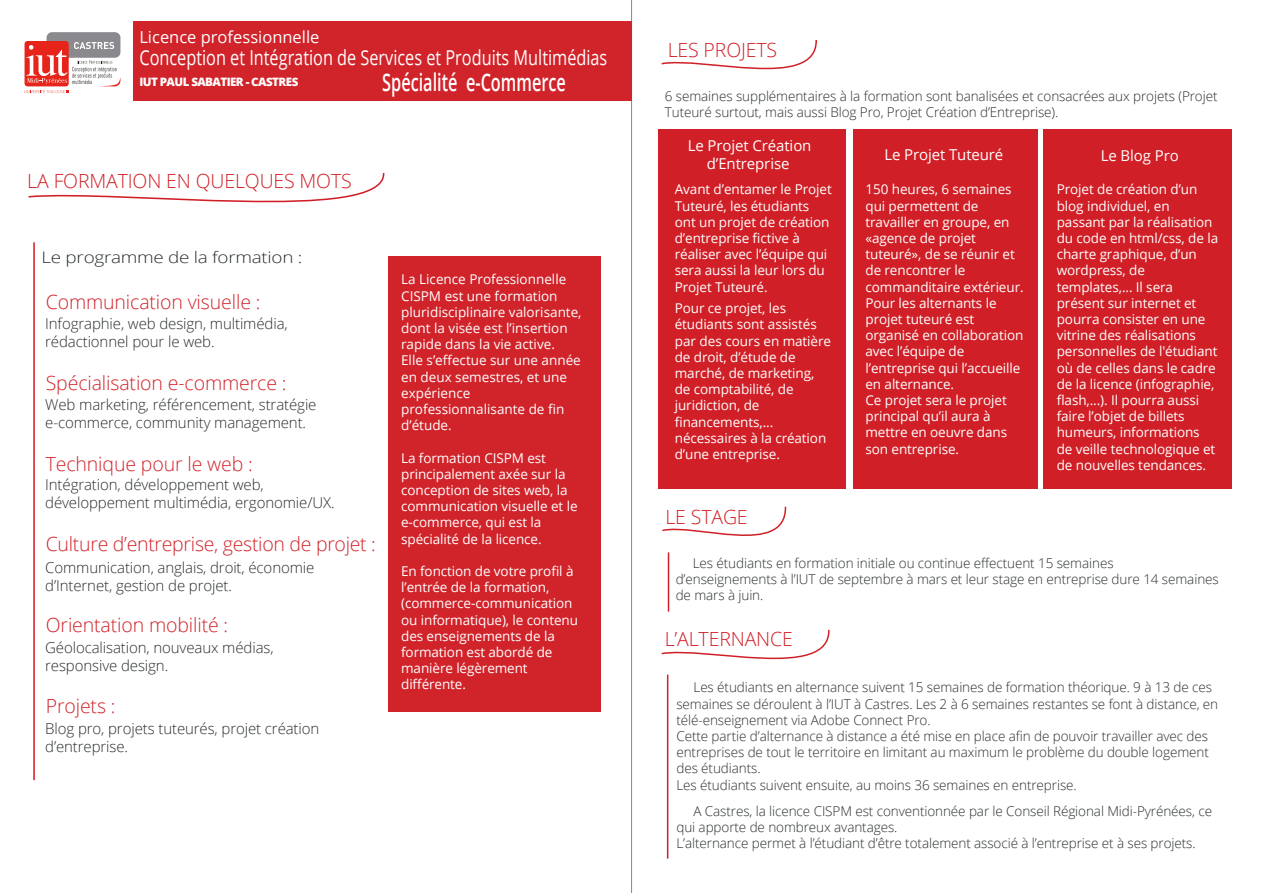
<style>
.page{position:relative;width:1263px;height:893px;background:#fff}
.page>*{position:absolute;margin:0;border:0;box-sizing:border-box;transform-origin:0 0}
.t1{font:600 24.3px "Open Sans";color:#fff;scale:.67 1}
.t2{font:20.55px "Open Sans";color:#fff;scale:.79 1}
.t3{font:300 19.5px "Open Sans";letter-spacing:-.005em;color:#d1232a}
.t4{font:300 19.5px "Open Sans";letter-spacing:-.005em;color:#d01f26}
.t5{font:16.5px "Open Sans";color:#fff}
.t6{font:300 15.9px "Open Sans";letter-spacing:-.015em;color:#292d2f;scale:1.19 1}
.t7{font:300 15px/18px "Open Sans";letter-spacing:-.005em;color:#292d2f}
.t8{font:15px/18px "Open Sans";letter-spacing:-.005em;color:#fff;text-align:center}
.t9{font:13.5px/16.2px "Open Sans";letter-spacing:-.005em;color:#fff}
.t10{font:300 13.5px/16.2px "Open Sans";letter-spacing:-.005em;color:#292d2f}
.t11{font:800 11.55px "Open Sans";letter-spacing:-.05em;color:#fff}
</style>
<div class="page">
<hr style="left:631px;top:0;width:1px;height:893px;background:#8a8a8e">
<div style="left:133px;top:21px;width:498px;height:80px;background:#d1232a"></div>
<div style="left:47px;top:32px;width:73px;height:26px;background:#8a8a8e;border-radius:6px"></div>
<div style="left:25px;top:41px;width:44px;height:45px;background:#e72419;border-radius:3px"></div>
<svg style="left:25px;top:42px;width:96px;height:51px"></svg>
<svg style="left:28px;top:173px;width:357px;height:30px"></svg>
<hr style="left:33px;top:242px;width:2px;height:538px;background:#d1232a">
<svg style="left:662px;top:506px;width:125px;height:52px"></svg>
<hr style="left:668px;top:552px;width:1px;height:60px;background:#d01f26">
<svg style="left:661px;top:629px;width:169px;height:52px"></svg>
<hr style="left:667px;top:675px;width:1px;height:184px;background:#d01f26">
<svg style="left:661px;top:40px;width:156px;height:30px"></svg>
<div style="left:1043px;top:130px;width:189px;height:359px;background:#d01f26"></div>
<div style="left:852px;top:130px;width:185px;height:359px;background:#d01f26"></div>
<div style="left:658px;top:130px;width:188px;height:359px;background:#d01f26"></div>
<div style="left:388px;top:256px;width:212px;height:455px;background:#d1232a"></div>
<p class="t5" style="left:139px;top:25px;width:182px">Licence professionnelle</p>
<p class="t11" style="left:139px;top:73px;width:160px">IUT PAUL SABATIER - CASTRES</p>
<h1 class="t1" style="left:382px;top:66px;width:276px">Spécialité e-Commerce</h1>
<h2 class="t2" style="left:139px;top:44px;width:594px">Conception et Intégration de Services et Produits Multimédias</h2>
<h3 class="t4" style="left:27px;top:167px;width:326px">LA FORMATION EN QUELQUES MOTS</h3>
<p class="t6" style="left:42px;top:246px;width:221px">Le programme de la formation :</p>
<h3 class="t3" style="left:46px;top:289px;width:216px">Communication visuelle :</h3>
<p class="t7" style="left:45px;top:314px;width:244px">Infographie, web design, multimédia, rédactionnel pour le web.</p>
<h3 class="t3" style="left:46px;top:369px;width:242px">Spécialisation e-commerce :</h3>
<p class="t7" style="left:45px;top:395px;width:273px">Web marketing, référencement, stratégie e-commerce, community management.</p>
<h3 class="t3" style="left:46px;top:451px;width:208px">Technique pour le web :</h3>
<p class="t7" style="left:45px;top:475px;width:291px">Intégration, développement web, développement multimédia, ergonomie/UX.</p>
<h3 class="t3" style="left:46px;top:530px;width:332px">Culture d’entreprise, gestion de projet :</h3>
<p class="t7" style="left:45px;top:558px;width:271px">Communication, anglais, droit, économie d’Internet, gestion de projet.</p>
<h3 class="t3" style="left:46px;top:612px;width:184px">Orientation mobilité :</h3>
<p class="t7" style="left:45px;top:638px;width:230px">Géolocalisation, nouveaux médias, responsive design.</p>
<h3 class="t3" style="left:46px;top:692px;width:71px">Projets :</h3>
<p class="t7" style="left:45px;top:719px;width:276px">Blog pro, projets tuteurés, projet création d’entreprise.</p>
<p class="t9" style="left:401px;top:271px;width:182px">La Licence Professionnelle<br>CISPM est une formation pluridisciplinaire valorisante, dont la visée est l’insertion rapide dans la vie active.<br>Elle s’effectue sur une année en deux semestres, et une expérience professionnalisante de fin d’étude.</p>
<p class="t9" style="left:401px;top:449px;width:178px">La formation CISPM est principalement axée sur la conception de sites web, la communication visuelle et le e-commerce, qui est la spécialité de la licence.</p>
<p class="t9" style="left:401px;top:563px;width:178px">En fonction de votre profil à l’entrée de la formation, (commerce-communication ou informatique), le contenu des enseignements de la formation est abordé de manière légèrement différente.</p>
<h3 class="t4" style="left:668px;top:37px;width:111px">LES PROJETS</h3>
<p class="t10" style="left:665px;top:88px;width:554px">6 semaines supplémentaires à la formation sont banalisées et consacrées aux projets (Projet<br>Tuteuré surtout, mais aussi Blog Pro, Projet Création d’Entreprise).</p>
<p class="t8" style="left:1101px;top:146px;width:79px">Le Blog Pro</p>
<p class="t9" style="left:1057px;top:181px;width:163px">Projet de création d’un blog individuel, en passant par la réalisation du code en html/css, de la charte graphique, d’un wordpress, de templates,... Il sera présent sur internet et pourra consister en une vitrine des réalisations personnelles de l'étudiant où de celles dans le cadre de la licence (infographie, flash,...). Il pourra aussi faire l’objet de billets humeurs, informations de veille technologique et de nouvelles tendances.</p>
<p class="t8" style="left:688px;top:136px;width:125px">Le Projet Création d’Entreprise</p>
<p class="t9" style="left:675px;top:181px;width:159px">Avant d’entamer le Projet<br>Tuteuré, les étudiants ont un projet de création d’entreprise fictive à réaliser avec l’équipe qui sera aussi la leur lors du<br>Projet Tuteuré.</p>
<p class="t9" style="left:675px;top:300px;width:158px">Pour ce projet, les étudiants sont assistés par des cours en matière de droit, d’étude de marché, de marketing, de comptabilité, de juridiction, de financements,... nécessaires à la création d’une entreprise.</p>
<p class="t8" style="left:884px;top:145px;width:120px">Le Projet Tuteuré</p>
<p class="t9" style="left:865px;top:181px;width:160px">150 heures, 6 semaines qui permettent de travailler en groupe, en «agence de projet tuteuré», de se réunir et de rencontrer le commanditaire extérieur.<br>Pour les alternants le projet tuteuré est organisé en collaboration avec l’équipe de l’entreprise qui l’accueille en alternance.<br>Ce projet sera le projet principal qu’il aura à mettre en oeuvre dans son entreprise.</p>
<h3 class="t4" style="left:665px;top:504px;width:84px">LE STAGE</h3>
<p class="t10" style="left:676px;top:554px;width:545px;text-indent:17px">Les étudiants en formation initiale ou continue effectuent 15 semaines<br>d’enseignements à l’IUT de septembre à mars et leur stage en entreprise dure 14 semaines de mars à juin.</p>
<h3 class="t4" style="left:665px;top:626px;width:130px">L’ALTERNANCE</h3>
<p class="t10" style="left:676px;top:679px;width:543px;text-indent:17px">Les étudiants en alternance suivent 15 semaines de formation théorique. 9 à 13 de ces semaines se déroulent à l’IUT à Castres. Les 2 à 6 semaines restantes se font à distance, en télé-enseignement via Adobe Connect Pro.<br>Cette partie d’alternance à distance a été mise en place afin de pouvoir travailler avec des entreprises de tout le territoire en limitant au maximum le problème du double logement des étudiants.<br>Les étudiants suivent ensuite, au moins 36 semaines en entreprise.</p>
<p class="t10" style="left:676px;top:802px;width:537px;text-indent:17px">A Castres, la licence CISPM est conventionnée par le Conseil Régional Midi-Pyrénées, ce qui apporte de nombreux avantages.<br>L’alternance permet à l’étudiant d’être totalement associé à l’entreprise et à ses projets.</p>
</div>
